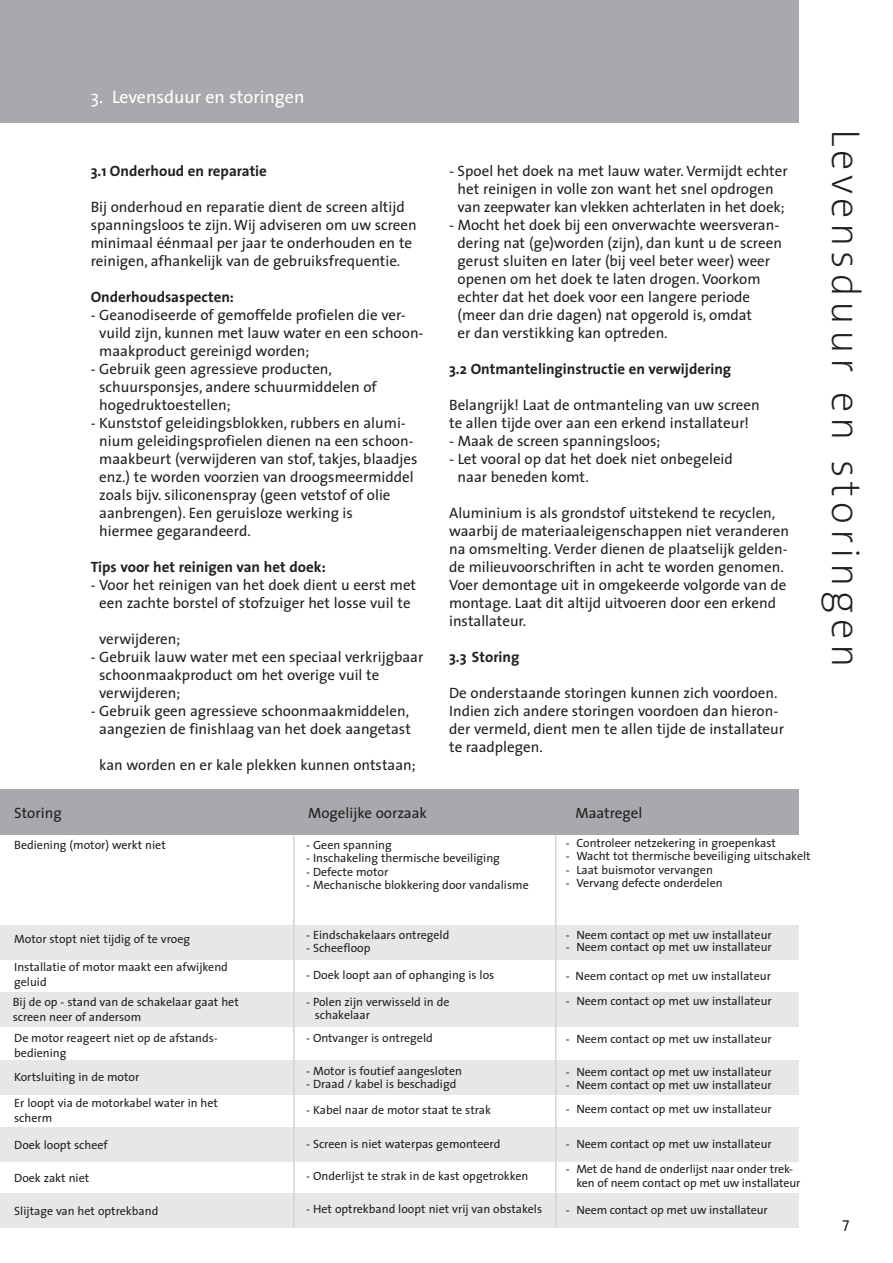
<style>
.page{position:relative;width:893px;height:1263px;background:#fff}
.page>*{position:absolute;margin:0;border:0;box-sizing:border-box;transform-origin:0 0}
.t1{font:200 40.5px "The Sans";letter-spacing:.12em;color:#231f20}
.t2{font:18px "The Sans";color:#fff}
.t3{font:15px/18px "The Sans";color:#231f20}
.t4{font:700 15px "The Sans";color:#231f20}
.t5{font:12px/15px "The Sans";color:#231f20}
</style>
<div class="page">
<div style="left:0;top:0;width:893px;height:123px;background:#a7a9ac"></div>
<div style="left:0;top:993px;width:893px;height:34px;background:#e6e7e8"></div>
<div style="left:0;top:1061px;width:893px;height:34px;background:#e6e7e8"></div>
<div style="left:0;top:1127px;width:893px;height:34px;background:#e6e7e8"></div>
<div style="left:0;top:1193px;width:893px;height:34px;background:#e6e7e8"></div>
<div style="left:0;top:925px;width:893px;height:34px;background:#e6e7e8"></div>
<div style="left:0;top:789px;width:893px;height:46px;background:#a7a9ac"></div>
<hr style="left:555px;top:835px;width:1px;height:392px;background:#d1d3d4">
<hr style="left:293px;top:835px;width:2px;height:392px;background:#d1d3d4">
<div style="left:799px;top:0;width:94px;height:1263px;background:#fff"></div>
<p class="t2" style="left:91px;top:90px;width:215px">3. Levensduur en storingen</p>
<p class="t4" style="left:91px;top:164px;width:178px">3.1 Onderhoud en reparatie</p>
<p class="t3" style="left:91px;top:200px;width:328px">Bij onderhoud en reparatie dient de screen altijd spanningsloos te zijn. Wij adviseren om uw screen minimaal éénmaal per jaar te onderhouden en te reinigen, afhankelijk van de gebruiksfrequentie.</p>
<p class="t4" style="left:91px;top:290px;width:145px">Onderhoudsaspecten:</p>
<p class="t3" style="left:99px;top:308px;width:326px;text-indent:-9px">- Geanodiseerde of gemoffelde profielen die ver&shy;vuild zijn, kunnen met lauw water en een schoon&shy;maakproduct gereinigd worden;</p>
<p class="t3" style="left:99px;top:362px;width:279px;text-indent:-9px">- Gebruik geen agressieve producten, schuursponsjes, andere schuurmiddelen of hogedruktoestellen;</p>
<p class="t3" style="left:99px;top:416px;width:320px;text-indent:-9px">- Kunststof geleidingsblokken, rubbers en alumi&shy;nium geleidingsprofielen dienen na een schoon&shy;maakbeurt (verwijderen van stof, takjes, blaadjes enz.) te worden voorzien van droogsmeermiddel zoals bijv. siliconenspray (geen vetstof of olie aanbrengen). Een geruisloze werking is<br>hiermee gegarandeerd.</p>
<p class="t4" style="left:91px;top:560px;width:237px">Tips voor het reinigen van het doek:</p>
<p class="t3" style="left:91px;top:578px;width:327px;text-align:center">- Voor het reinigen van het doek dient u eerst met een zachte borstel of stofzuiger het losse vuil te</p>
<p class="t3" style="left:99px;top:632px;width:83px">verwijderen;</p>
<p class="t3" style="left:99px;top:650px;width:326px;text-indent:-9px">- Gebruik lauw water met een speciaal verkrijgbaar schoonmaakproduct om het overige vuil te verwijderen;</p>
<p class="t3" style="left:91px;top:704px;width:322px;text-align:center">- Gebruik geen agressieve schoonmaakmiddelen, aangezien de finishlaag van het doek aangetast</p>
<p class="t3" style="left:99px;top:758px;width:318px">kan worden en er kale plekken kunnen ontstaan;</p>
<p class="t3" style="left:449px;top:164px;width:340px;text-align:center">- Spoel het doek na met lauw water. Vermijdt echter het reinigen in volle zon want het snel opdrogen van zeepwater kan vlekken achterlaten in het doek;</p>
<p class="t3" style="left:458px;top:218px;width:326px;text-indent:-9px">- Mocht het doek bij een onverwachte weersveran&shy;dering nat (ge)worden (zijn), dan kunt u de screen gerust sluiten en later (bij veel beter weer) weer openen om het doek te laten drogen. Voorkom echter dat het doek voor een langere periode (meer dan drie dagen) nat opgerold is, omdat<br>er dan verstikking kan optreden.</p>
<p class="t4" style="left:449px;top:362px;width:284px">3.2 Ontmantelinginstructie en verwijdering</p>
<p class="t3" style="left:449px;top:398px;width:312px">Belangrijk! Laat de ontmanteling van uw screen te allen tijde over aan een erkend installateur!</p>
<p class="t3" style="left:449px;top:434px;width:213px">- Maak de screen spanningsloos;</p>
<p class="t3" style="left:458px;top:452px;width:277px;text-indent:-9px">- Let vooral op dat het doek niet onbegeleid naar beneden komt.</p>
<p class="t3" style="left:449px;top:506px;width:341px">Aluminium is als grondstof uitstekend te recyclen, waarbij de materiaaleigenschappen niet veranderen na omsmelting. Verder dienen de plaatselijk gelden&shy;de milieuvoorschriften in acht te worden genomen.<br>Voer demontage uit in omgekeerde volgorde van de montage. Laat dit altijd uitvoeren door een erkend installateur.</p>
<p class="t4" style="left:449px;top:650px;width:72px">3.3 Storing</p>
<p class="t3" style="left:449px;top:686px;width:337px">De onderstaande storingen kunnen zich voordoen.<br>Indien zich andere storingen voordoen dan hieron&shy;der vermeld, dient men te allen tijde de installateur te raadplegen.</p>
<h1 class="t1" style="left:861px;top:129px;width:540px;rotate:90deg">Levensduur en storingen</h1>
<p class="t3" style="left:14px;top:805px;width:49px">Storing</p>
<p class="t3" style="left:308px;top:805px;width:120px">Mogelijke oorzaak</p>
<p class="t3" style="left:575px;top:805px;width:68px">Maatregel</p>
<p class="t5" style="left:14px;top:838px;width:153px">Bediening (motor) werkt niet</p>
<p class="t5" style="left:306px;top:838px;width:87px">- Geen spanning</p>
<p class="t5" style="left:306px;top:852px;width:195px">- Inschakeling thermische beveiliging</p>
<p class="t5" style="left:306px;top:865px;width:84px">- Defecte motor</p>
<p class="t5" style="left:306px;top:879px;width:224px">- Mechanische blokkering door vandalisme</p>
<p class="t5" style="left:306px;top:928px;width:145px">- Eindschakelaars ontregeld</p>
<p class="t5" style="left:306px;top:942px;width:66px">- Scheefloop</p>
<p class="t5" style="left:306px;top:969px;width:190px">- Doek loopt aan of ophanging is los</p>
<p class="t5" style="left:315px;top:996px;width:136px;line-height:13.5px;text-indent:-9px">- Polen zijn verwisseld in de schakelaar</p>
<p class="t5" style="left:306px;top:1031px;width:128px">- Ontvanger is ontregeld</p>
<p class="t5" style="left:306px;top:1064px;width:157px">- Motor is foutief aangesloten</p>
<p class="t5" style="left:306px;top:1078px;width:152px">- Draad / kabel is beschadigd</p>
<p class="t5" style="left:306px;top:1103px;width:186px">- Kabel naar de motor staat te strak</p>
<p class="t5" style="left:306px;top:1138px;width:196px">- Screen is niet waterpas gemonteerd</p>
<p class="t5" style="left:306px;top:1169px;width:224px">- Onderlijst te strak in de kast opgetrokken</p>
<p class="t5" style="left:306px;top:1202px;width:237px">- Het optrekband loopt niet vrij van obstakels</p>
<p class="t5" style="left:566px;top:837px;width:212px">- Controleer netzekering in groepenkast</p>
<p class="t5" style="left:566px;top:850px;width:246px">- Wacht tot thermische beveiliging uitschakelt</p>
<p class="t5" style="left:566px;top:864px;width:149px">- Laat buismotor vervangen</p>
<p class="t5" style="left:566px;top:877px;width:158px">- Vervang defecte onderdelen</p>
<p class="t5" style="left:566px;top:929px;width:208px">- Neem contact op met uw installateur</p>
<p class="t5" style="left:566px;top:941px;width:208px">- Neem contact op met uw installateur</p>
<p class="t5" style="left:566px;top:969px;width:207px">- Neem contact op met uw installateur</p>
<p class="t5" style="left:566px;top:995px;width:208px">- Neem contact op met uw installateur</p>
<p class="t5" style="left:566px;top:1032px;width:208px">- Neem contact op met uw installateur</p>
<p class="t5" style="left:566px;top:1065px;width:208px">- Neem contact op met uw installateur</p>
<p class="t5" style="left:566px;top:1079px;width:208px">- Neem contact op met uw installateur</p>
<p class="t5" style="left:566px;top:1103px;width:208px">- Neem contact op met uw installateur</p>
<p class="t5" style="left:566px;top:1137px;width:208px">- Neem contact op met uw installateur</p>
<p class="t5" style="left:576px;top:1164px;width:226px;line-height:13.5px;text-indent:-11px">- Met de hand de onderlijst naar onder trek&shy;ken of neem contact op met uw installateur</p>
<p class="t5" style="left:566px;top:1203px;width:203px">- Neem contact op met uw installateur</p>
<p class="t5" style="left:14px;top:933px;width:177px">Motor stopt niet tijdig of te vroeg</p>
<p class="t5" style="left:14px;top:960px;width:215px">Installatie of motor maakt een afwijkend geluid</p>
<p class="t5" style="left:13px;top:996px;width:228px">Bij de op - stand van de schakelaar gaat het screen neer of andersom</p>
<p class="t5" style="left:14px;top:1031px;width:205px">De motor reageert niet op de afstands&shy;bediening</p>
<p class="t5" style="left:14px;top:1065px;width:205px;line-height:26px">Kortsluiting in de motor<br>Er loopt via de motorkabel water in het</p>
<p class="t5" style="left:14px;top:1112px;width:40px">scherm</p>
<p class="t5" style="left:14px;top:1139px;width:95px">Doek loopt scheef</p>
<p class="t5" style="left:14px;top:1172px;width:77px">Doek zakt niet</p>
<p class="t5" style="left:14px;top:1205px;width:146px">Slijtage van het optrekband</p>
<p class="t3" style="left:842px;top:1215px;width:8px">7</p>
</div>
